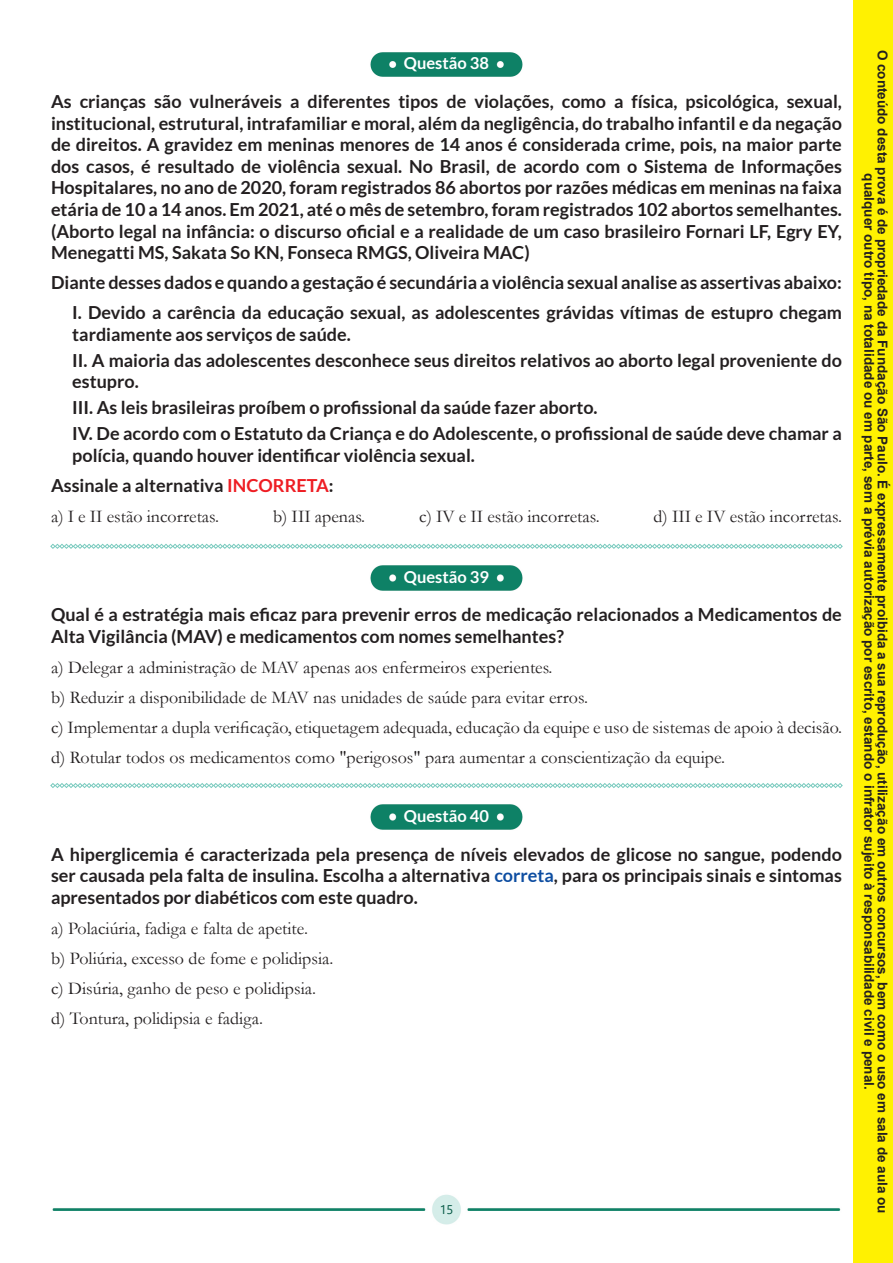
<style>
.page{position:relative;width:893px;height:1263px;background:#fff}
.page>*{position:absolute;margin:0;border:0;box-sizing:border-box;transform-origin:0 0}
.Alternativas{font:700 18px/21.6px "Lato";color:#231f20}
.Alternativas-2{font:18px "Garamond";color:#231f20}
.t1{font:700 16.5px "Lato";color:#fff}
.t2{font:700 13.5px/13.5px "Arial";color:#231f20;text-align:center}
.t3{font:12.6px "Segoe UI";color:#035743}
.s1{color:#ee1d23}
.s2{color:#0d4da1}
</style>
<div class="page">
<img style="left:52px;top:1194px;width:789px;height:31px">
<img style="left:370px;top:565px;width:153px;height:26px">
<img style="left:370px;top:804px;width:153px;height:26px">
<img style="left:370px;top:52px;width:153px;height:25px">
<svg style="left:50px;top:544px;width:793px;height:5px"></svg>
<svg style="left:50px;top:783px;width:793px;height:5px"></svg>
<div style="left:853px;top:0;width:40px;height:1263px;background:#fff101"></div>
<p class="t1" style="left:404px;top:54px;width:87px">Questão 38</p>
<p class="t2" style="left:889px;top:50px;width:1165px;rotate:90deg">O conteúdo desta prova é de propriedade da Fundação São Paulo. É expressamente proibida a sua reprodução, utilização em outros concursos, bem como o uso em sala de aula ou qualquer outro tipo, na totalidade ou em parte, sem a prévia autorização por escrito, estando o infrator sujeito à responsabilidade civil e penal.</p>
<p class="Alternativas" style="left:51px;top:90px;width:792px;text-align:justify">As crianças são vulneráveis a diferentes tipos de violações, como a física, psicológica, sexual, institucional, estrutural, intrafamiliar e moral, além da negligência, do trabalho infantil e da negação de direitos. A gravidez em meninas menores de 14 anos é considerada crime, pois, na maior parte dos casos, é resultado de violência sexual. No Brasil, de acordo com o Sistema de Informações Hospitalares, no ano de 2020, foram registrados 86 abortos por razões médicas em meninas na faixa etária de 10 a 14 anos. Em 2021, até o mês de setembro, foram registrados 102 abortos semelhantes. (Aborto legal na infância: o discurso oficial e a realidade de um caso brasileiro Fornari LF, Egry EY, Menegatti MS, Sakata So KN, Fonseca RMGS, Oliveira MAC)</p>
<p class="Alternativas" style="left:51px;top:272px;width:792px">Diante desses dados e quando a gestação é secundária a violência sexual analise as assertivas abaixo:</p>
<p class="Alternativas" style="left:72px;top:302px;width:771px">I. Devido a carência da educação sexual, as adolescentes grávidas vítimas de estupro chegam tardiamente aos serviços de saúde.</p>
<p class="Alternativas" style="left:72px;top:349px;width:771px">II. A maioria das adolescentes desconhece seus direitos relativos ao aborto legal proveniente do estupro.</p>
<p class="Alternativas" style="left:72px;top:397px;width:527px">III. As leis brasileiras proíbem o profissional da saúde fazer aborto.</p>
<p class="Alternativas" style="left:72px;top:422px;width:771px">IV. De acordo com o Estatuto da Criança e do Adolescente, o profissional de saúde deve chamar a polícia, quando houver identificar violência sexual.</p>
<p class="Alternativas" style="left:51px;top:474px;width:284px">Assinale a alternativa <span class="s1">INCORRETA</span>:</p>
<p class="Alternativas-2" style="left:51px;top:504px;width:170px">a) I e II estão incorretas.</p>
<p class="Alternativas-2" style="left:273px;top:504px;width:94px">b) III apenas.</p>
<p class="Alternativas-2" style="left:419px;top:504px;width:182px">c) IV e II estão incorretas.</p>
<p class="Alternativas-2" style="left:654px;top:504px;width:190px">d) III e IV estão incorretas.</p>
<p class="t1" style="left:404px;top:567px;width:87px">Questão 39</p>
<p class="Alternativas" style="left:51px;top:604px;width:792px">Qual é a estratégia mais eficaz para prevenir erros de medicação relacionados a Medicamentos de<br>Alta Vigilância (MAV) e medicamentos com nomes semelhantes?</p>
<p class="Alternativas-2" style="left:51px;top:655px;width:503px">a) Delegar a administração de MAV apenas aos enfermeiros experientes.</p>
<p class="Alternativas-2" style="left:51px;top:685px;width:538px">b) Reduzir a disponibilidade de MAV nas unidades de saúde para evitar erros.</p>
<p class="Alternativas-2" style="left:51px;top:715px;width:792px">c) Implementar a dupla verificação, etiquetagem adequada, educação da equipe e uso de sistemas de apoio à decisão.</p>
<p class="Alternativas-2" style="left:51px;top:746px;width:676px">d) Rotular todos os medicamentos como "perigosos" para aumentar a conscientização da equipe.</p>
<p class="t1" style="left:404px;top:806px;width:87px">Questão 40</p>
<p class="Alternativas" style="left:51px;top:843px;width:792px;text-align:justify">A hiperglicemia é caracterizada pela presença de níveis elevados de glicose no sangue, podendo ser causada pela falta de insulina. Escolha a alternativa <span class="s2">correta</span>, para os principais sinais e sintomas apresentados por diabéticos com este quadro.</p>
<p class="Alternativas-2" style="left:51px;top:916px;width:258px">a) Polaciúria, fadiga e falta de apetite.</p>
<p class="Alternativas-2" style="left:51px;top:946px;width:284px">b) Poliúria, excesso de fome e polidipsia.</p>
<p class="Alternativas-2" style="left:51px;top:976px;width:267px">c) Disúria, ganho de peso e polidipsia.</p>
<p class="Alternativas-2" style="left:51px;top:1006px;width:213px">d) Tontura, polidipsia e fadiga.</p>
<p class="t3" style="left:440px;top:1198px;width:15px">15</p>
</div>
